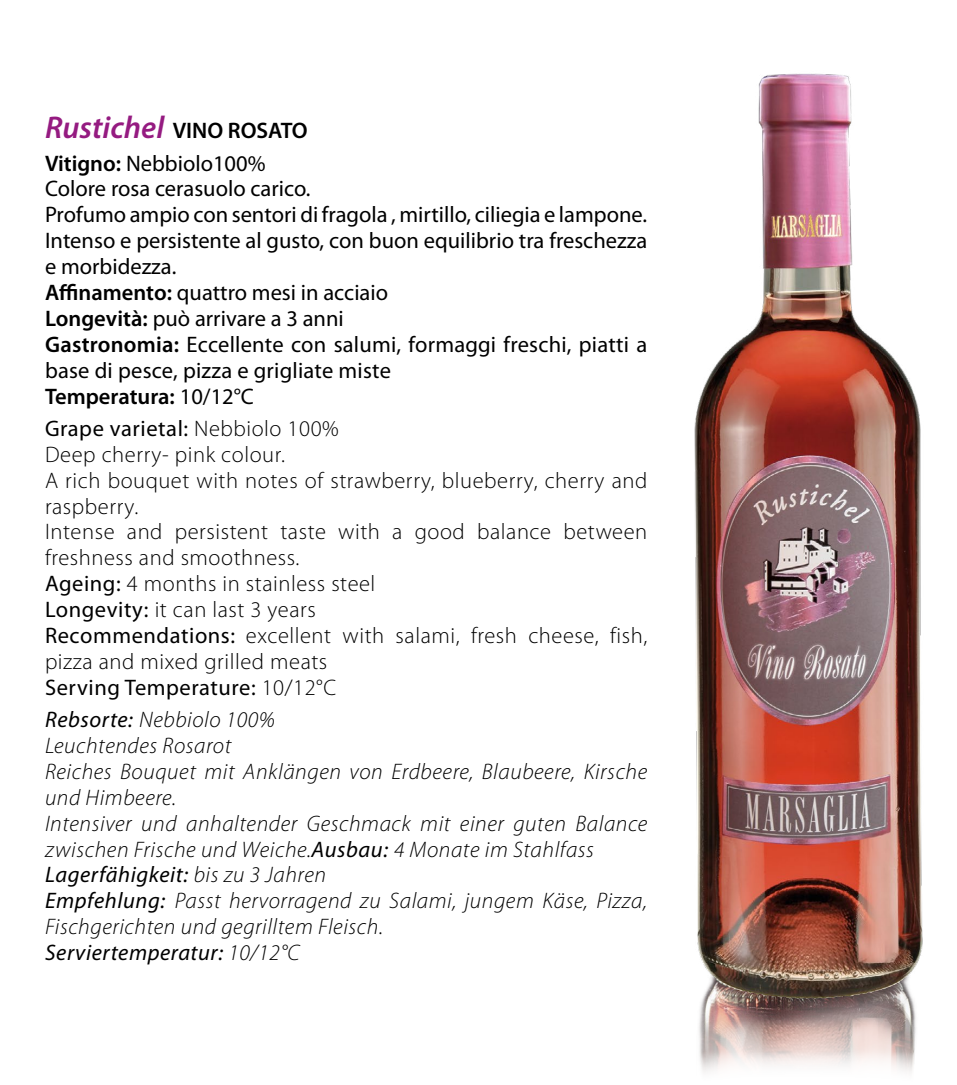
<style>
.page{position:relative;width:957px;height:1085px;background:#fff}
.page>*{position:absolute;margin:0;border:0;box-sizing:border-box;transform-origin:0 0}
.t1{font:italic 300 22.5px/25.9px "Myriad Pro";letter-spacing:.025em;color:#000}
.t2{font:300 22.5px/25.9px "Myriad Pro";letter-spacing:.025em;color:#000}
.t3{font:22.5px/25.9px "Myriad Pro";color:#000}
.t4{font:600 22.5px/32.2px "Myriad Pro";color:#000}
.s1{font-style:italic;font-size:31.5px;color:#951b81}
.s2{font-weight:400}
.s3{font-weight:600}
</style>
<div class="page">
<img style="left:699px;top:1002px;width:217px;height:70px">
<img style="left:694px;top:73px;width:229px;height:929px">
<p class="t4" style="left:45px;top:115px;width:264px"><span class="s1">Rustichel</span> VINO ROSATO<br>Vitigno: <span class="s2">Nebbiolo100%</span></p>
<p class="t3" style="left:45px;top:176px;width:604px">Colore rosa cerasuolo carico.<br>Profumo ampio con sentori di fragola , mirtillo, ciliegia e lampone.<br>Intenso e persistente al gusto, con buon equilibrio tra freschezza e morbidezza.<br><span class="s3">Affinamento:</span> quattro mesi in acciaio<br><span class="s3">Longevità:</span> può arrivare a 3 anni<br><span class="s3">Gastronomia:</span> Eccellente con salumi, formaggi freschi, piatti a base di pesce, pizza e grigliate miste<br><span class="s3">Temperatura:</span> 10/12°C</p>
<p class="t2" style="left:45px;top:416px;width:604px"><span class="s2">Grape varietal:</span> Nebbiolo 100%<br>Deep cherry- pink colour.<br>A rich bouquet with notes of strawberry, blueberry, cherry and raspberry.<br>Intense and persistent taste with a good balance between freshness and smoothness.<br><span class="s2">Ageing:</span> 4 months in stainless steel<br><span class="s2">Longevity:</span> it can last 3 years<br><span class="s2">Recommendations:</span> excellent with salami, fresh cheese, fish, pizza and mixed grilled meats<br><span class="s2">Serving Temperature:</span> 10/12°C</p>
<p class="t1" style="left:45px;top:707px;width:604px"><span class="s2">Rebsorte:</span> Nebbiolo 100%<br>Leuchtendes Rosarot<br>Reiches Bouquet mit Anklängen von Erdbeere, Blaubeere, Kirsche und Himbeere.<br>Intensiver und anhaltender Geschmack mit einer guten Balance zwischen Frische und Weiche.<span class="s2">Ausbau:</span> 4 Monate im Stahlfass <span class="s2">Lagerfähigkeit:</span> bis zu 3 Jahren<br><span class="s2">Empfehlung:</span> Passt hervorragend zu Salami, jungem Käse, Pizza, Fischgerichten und gegrilltem Fleisch.<br><span class="s2">Serviertemperatur:</span> 10/12°C</p>
</div>
